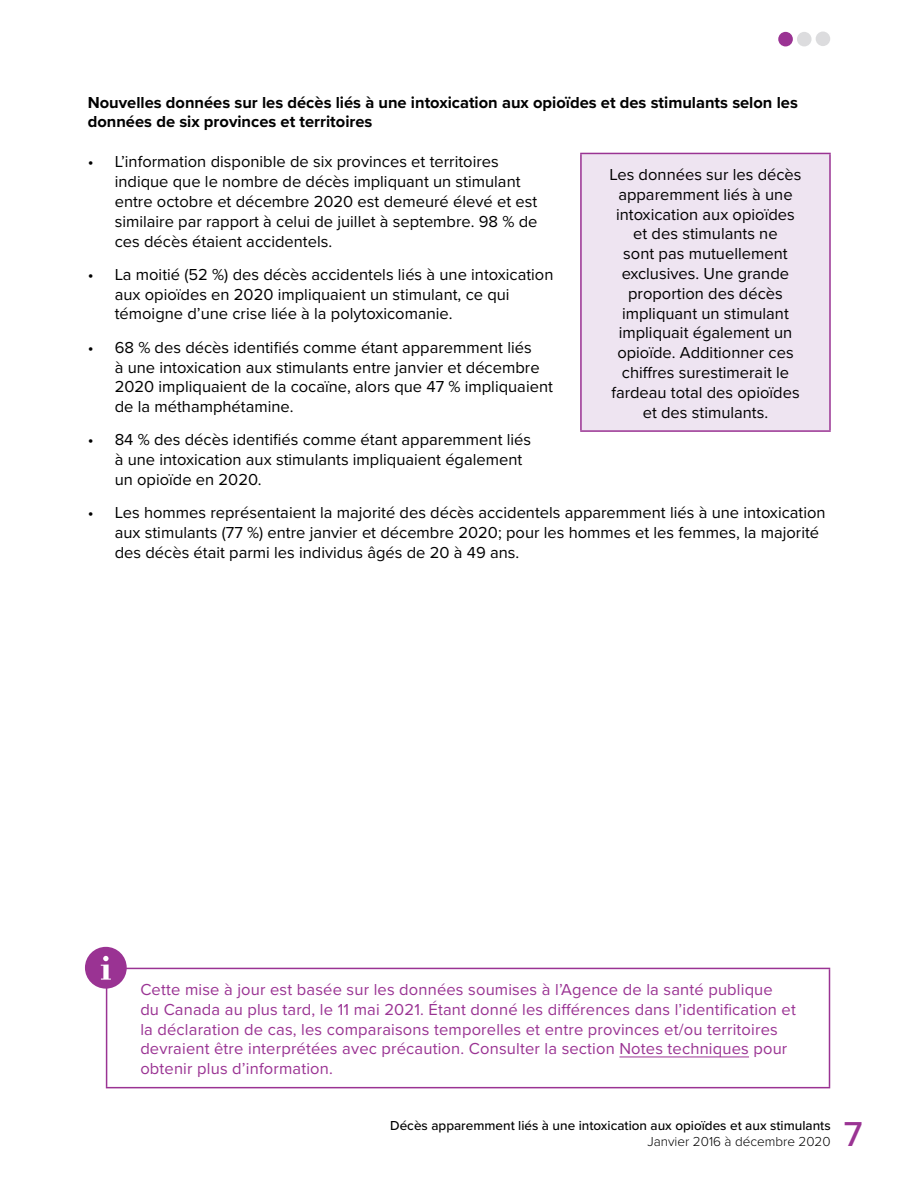
<style>
.page{position:relative;width:918px;height:1188px;background:#fff}
.page>*{position:absolute;margin:0;border:0;box-sizing:border-box;transform-origin:0 0}
.t1{font:500 35.85px "Proxima Nova";color:#9a3393}
.t2{font:16.5px/19.8px "Proxima Nova";color:#000}
.t3{font:16.5px/19.8px "Proxima Nova";letter-spacing:.01em;color:#9a3393}
.t4{font:700 16.5px/19.8px "Proxima Nova";color:#000}
.t5{font:500 13.5px "Proxima Nova";color:#000}
.t6{font:300 13.5px "Proxima Nova";color:#000}
</style>
<div class="page">
<div style="left:816px;top:32px;width:14px;height:14px;background:#dcdcde;border-radius:50%"></div>
<div style="left:797px;top:32px;width:15px;height:14px;background:#dcdcde;border-radius:50%"></div>
<div style="left:778px;top:32px;width:15px;height:14px;background:#9a3393;border-radius:50%"></div>
<div style="left:581px;top:153px;width:249px;height:278px;background:#eee4f1"></div>
<hr style="left:580px;top:153px;width:251px;height:1px;background:#9a3393">
<hr style="left:580px;top:154px;width:2px;height:276px;background:#9a3393">
<hr style="left:829px;top:154px;width:2px;height:276px;background:#9a3393">
<hr style="left:580px;top:430px;width:251px;height:2px;background:#9a3393">
<hr style="left:106px;top:968px;width:724px;height:1px;background:#9a3393">
<hr style="left:106px;top:969px;width:1px;height:118px;background:#9a3393">
<hr style="left:829px;top:969px;width:1px;height:118px;background:#9a3393">
<hr style="left:106px;top:1087px;width:724px;height:1px;background:#9a3393">
<hr style="left:619px;top:1057px;width:130px;height:1px;background:#9a3393">
<div style="left:85px;top:947px;width:42px;height:42px;background:#9a3393;border-radius:50%"></div>
<svg style="left:101px;top:956px;width:10px;height:24px"></svg>
<p class="t4" style="left:88px;top:92px;width:712px">Nouvelles données sur les décès liés à une intoxication aux opioïdes et des stimulants selon les données de six provinces et territoires</p>
<p class="t2" style="left:115px;top:151px;width:424px;text-indent:-27px">• L’information disponible de six provinces et territoires indique que le nombre de décès impliquant un stimulant entre octobre et décembre 2020 est demeuré élevé et est similaire par rapport à celui de juillet à septembre. 98 % de ces décès étaient accidentels.</p>
<p class="t2" style="left:115px;top:264px;width:440px;text-indent:-27px">• La moitié (52 %) des décès accidentels liés à une intoxication aux opioïdes en 2020 impliquaient un stimulant, ce qui témoigne d’une crise liée à la polytoxicomanie.</p>
<p class="t2" style="left:115px;top:337px;width:440px;text-indent:-27px">• 68 % des décès identifiés comme étant apparemment liés<br>à une intoxication aux stimulants entre janvier et décembre 2020 impliquaient de la cocaïne, alors que 47 % impliquaient de la méthamphétamine.</p>
<p class="t2" style="left:115px;top:429px;width:418px;text-indent:-27px">• 84 % des décès identifiés comme étant apparemment liés à une intoxication aux stimulants impliquaient également un opioïde en 2020.</p>
<p class="t2" style="left:115px;top:502px;width:712px;text-indent:-27px">• Les hommes représentaient la majorité des décès accidentels apparemment liés à une intoxication aux stimulants (77 %) entre janvier et décembre 2020; pour les hommes et les femmes, la majorité des décès était parmi les individus âgés de 20 à 49 ans.</p>
<p class="t2" style="left:609px;top:164px;width:194px;text-align:center">Les données sur les décès apparemment liés à une intoxication aux opioïdes et des stimulants ne<br>sont pas mutuellement exclusives. Une grande proportion des décès impliquant un stimulant impliquait également un opioïde. Additionner ces chiffres surestimerait le fardeau total des opioïdes et des stimulants.</p>
<p class="t3" style="left:140px;top:979px;width:657px">Cette mise à jour est basée sur les données soumises à l’Agence de la santé publique<br>du Canada au plus tard, le 11 mai 2021. Étant donné les différences dans l’identification et la déclaration de cas, les comparaisons temporelles et entre provinces et/ou territoires devraient être interprétées avec précaution. Consulter la section Notes techniques pour obtenir plus d’information.</p>
<p class="t5" style="left:390px;top:1115px;width:442px">Décès apparemment liés à une intoxication aux opioïdes et aux stimulants</p>
<p class="t6" style="left:647px;top:1132px;width:185px">Janvier 2016 à décembre 2020</p>
<h1 class="t1" style="left:844px;top:1107px;width:20px">7</h1>
</div>
